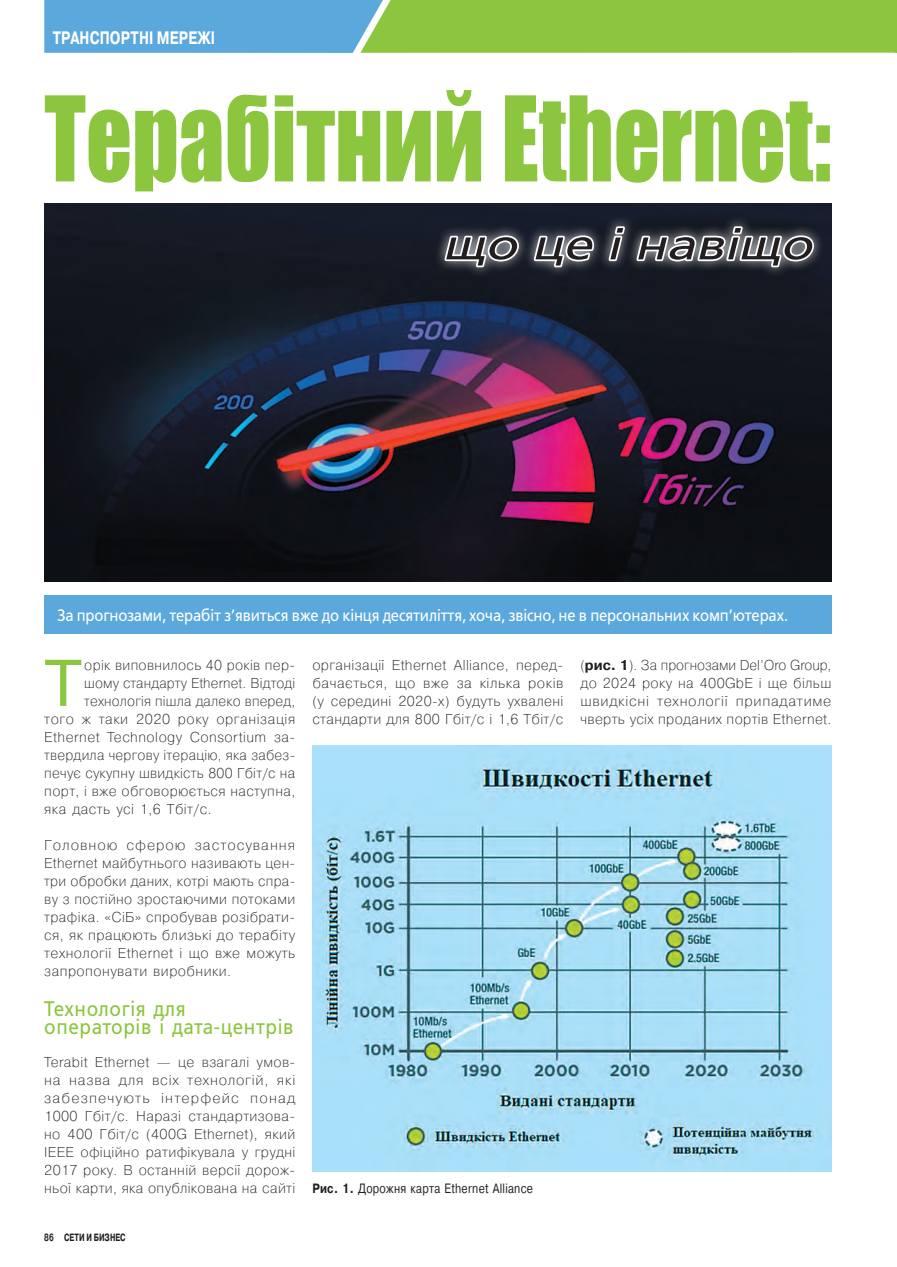
<style>
.page{position:relative;width:897px;height:1267px;background:#fff}
.page>*{position:absolute;margin:0;border:0;box-sizing:border-box;transform-origin:0 0}
.Заглавие{font:108.75px "Impact";color:#8bc63e;scale:.83 1}
.Текст_Буквица_GREP{font:65.7px "Pragmatica";color:#8bc63e}
.Заглавие-2{font:italic 42.9px "Free Set";color:#231f20;scale:1.22 1}
.Подзаголовок{font:21px/18px "Free Set";letter-spacing:.035em;color:#8bc63e;scale:.9 1}
.t1{font:700 18px "Pragmatica";letter-spacing:.01em;color:#fff;scale:.75 1}
.Анотация_Rediz_GREP{font:16.5px "Free Set";letter-spacing:-.01em;color:#fff;scale:.9 1}
.Текст_osn_GREP__укр{font:200 14.25px/18px "Pragmatica";letter-spacing:.025em;color:#231f20;text-align:justify}
.Текст_Буквица_GREP-2{font:200 14.25px "Pragmatica";letter-spacing:.025em;color:#231f20}
.Рис__-_подп_GREP{font:13.5px "Pragmatica";letter-spacing:.025em;color:#231f20;scale:.8 1}
.Номер_стр_L{font:700 10.5px "Pragmatica";color:#231f20;scale:.7 1}
.s1{font-weight:700}
</style>
<div class="page">
<div style="left:44px;top:595px;width:787px;height:38px;background:#5ba8dc"></div>
<img style="left:44px;top:203px;width:787px;height:378px">
<div style="left:433px;top:215px;width:392px;height:64px;background:#fff;opacity:.75"></div>
<svg style="left:442px;top:234px;width:78px;height:35px"></svg>
<svg style="left:531px;top:233px;width:64px;height:36px"></svg>
<svg style="left:606px;top:224px;width:21px;height:39px"></svg>
<svg style="left:633px;top:224px;width:182px;height:45px"></svg>
<img style="left:312px;top:745px;width:519px;height:426px">
<svg style="left:44px;top:0;width:853px;height:53px;background:#7abb7c"></svg>
<p class="t1" style="left:53px;top:26px;width:218px">ТРАНСПОРТНІ МЕРЕЖІ</p>
<p class="Заглавие" style="left:44px;top:54px;width:949px">Терабітний Ethernet:</p>
<p class="Заглавие-2" style="left:442px;top:219px;width:304px">що це і навіщо</p>
<p class="Анотация_Rediz_GREP" style="left:57px;top:605px;width:813px">За прогнозами, терабіт з’явиться вже до кінця десятиліття, хоча, звісно, не в персональних комп’ютерах.</p>
<p class="Текст_Буквица_GREP" style="left:44px;top:642px;width:39px">Т</p>
<p class="Текст_Буквица_GREP-2" style="left:84px;top:655px;width:212px">орік виповнилось 40 років пер‑</p>
<p class="Текст_Буквица_GREP-2" style="left:84px;top:673px;width:212px">шому стандарту Ethernet. Відтоді</p>
<p class="Текст_Буквица_GREP-2" style="left:84px;top:691px;width:212px">технологія пішла далеко вперед,</p>
<p class="Текст_Буквица_GREP-2" style="left:44px;top:710px;width:252px">того ж таки 2020 року організація</p>
<p class="Текст_Буквица_GREP-2" style="left:44px;top:728px;width:252px">Ethernet Technology Consortium за‑</p>
<p class="Текст_Буквица_GREP-2" style="left:44px;top:746px;width:252px">твердила чергову ітерацію, яка забез‑</p>
<p class="Текст_Буквица_GREP-2" style="left:44px;top:764px;width:252px">печує сукупну швидкість 800 Гбіт/с на</p>
<p class="Текст_Буквица_GREP-2" style="left:44px;top:782px;width:252px">порт, і вже обговорюється наступна,</p>
<p class="Текст_Буквица_GREP-2" style="left:44px;top:800px;width:169px">яка дасть усі 1,6 Тбіт/с.</p>
<p class="Текст_osn_GREP__укр" style="left:44px;top:835px;width:252px">Головною сферою застосування Ethernet майбутнього називають цен‑ три обробки даних, котрі мають спра‑ ву з постійно зростаючими потоками трафіка. «СіБ» спробував розібрати‑ ся, як працюють близькі до терабіту технології Ethernet і що вже можуть запропонувати виробники.</p>
<p class="Подзаголовок" style="left:44px;top:999px;width:278px">Технологія для операторів і дата-центрів</p>
<p class="Текст_osn_GREP__укр" style="left:44px;top:1052px;width:252px">Terabit Ethernet — це взагалі умов‑ на назва для всіх технологій, які забезпечують інтерфейс понад 1000 Гбіт/с. Наразі стандартизова‑ но 400 Гбіт/с (400G Ethernet), який IEEE офіційно ратифікувала у грудні 2017 року. В останній версії дорож‑ ньої карти, яка опублікована на сайті</p>
<p class="Номер_стр_L" style="left:44px;top:1230px;width:118px">86 СЕТИ И БИЗНЕС</p>
<p class="Текст_osn_GREP__укр" style="left:312px;top:655px;width:252px">організації Ethernet Alliance, перед‑ бачається, що вже за кілька років (у середині 2020‑х) будуть ухвалені стандарти для 800 Гбіт/с і 1,6 Тбіт/с</p>
<p class="Текст_osn_GREP__укр" style="left:580px;top:655px;width:252px">(<span class="s1">рис. 1</span>). За прогнозами Del’Oro Group, до 2024 року на 400GbE і ще більш швидкісні технології припадатиме чверть усіх проданих портів Ethernet.</p>
<p class="Рис__-_подп_GREP" style="left:312px;top:1179px;width:277px"><span class="s1">Рис. 1.</span> Дорожня карта Ethernet Alliance</p>
</div>
